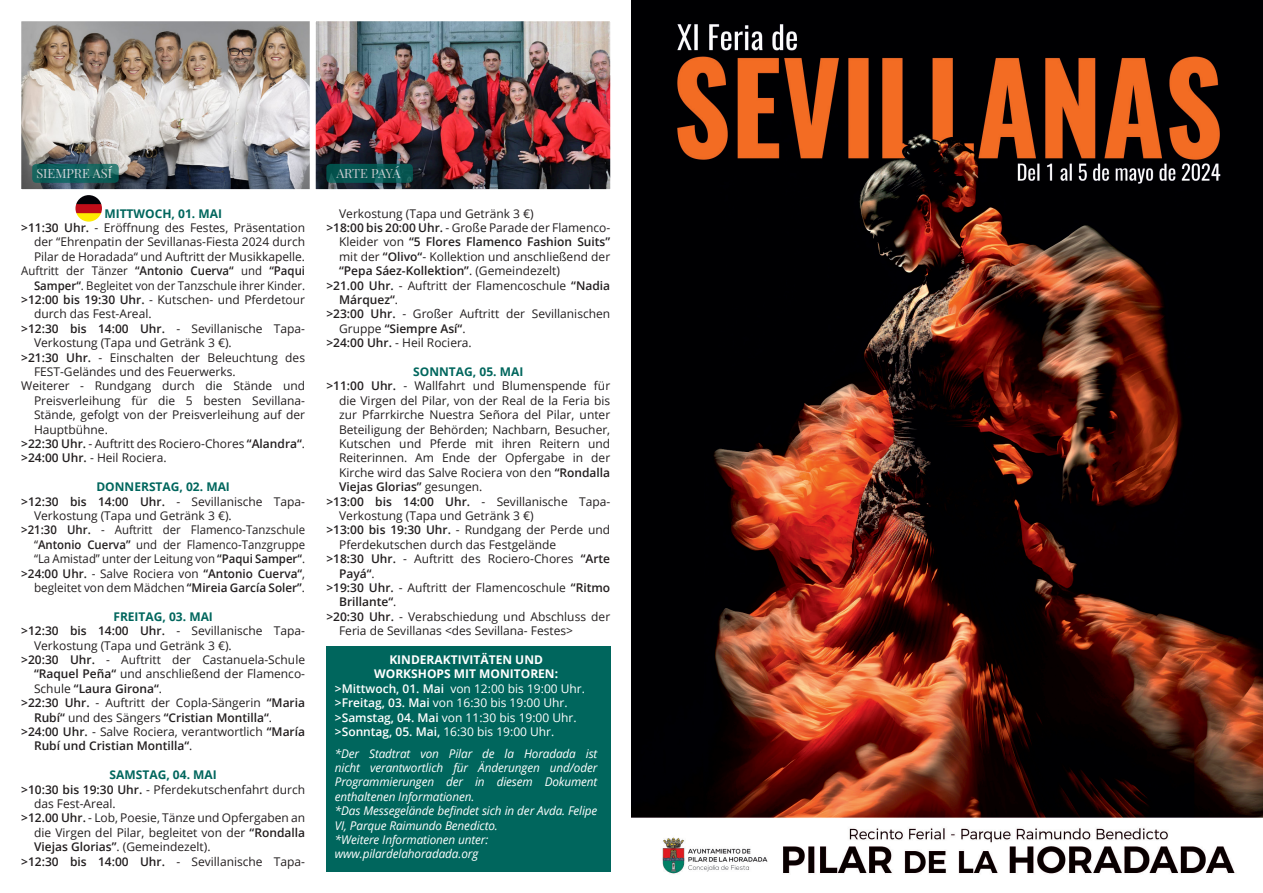
<style>
.page{position:relative;width:1263px;height:893px;background:#fff}
.page>*{position:absolute;margin:0;border:0;box-sizing:border-box;transform-origin:0 0}
.t1{font:12.75px "Playfair Display";color:#fff}
.t2{font:12.75px "Playfair Display";letter-spacing:-.03em;color:#fff}
.ALEMÁN{font:12px/14.4px "Open Sans";color:#231f20}
.ALEMÁN-2{font:italic 12px/14.4px "Open Sans";letter-spacing:-.01em;color:#fff;text-align:justify}
.ALEMÁN-3{font:12px/14.4px "Open Sans";color:#231f20;text-align:right;scale:.95 1}
.ALEMÁN-4{font:600 12px/14.4px "Open Sans";color:#231f20;text-align:right}
.ALEMÁN-5{font:12px "Open Sans";color:#fff}
.ALEMÁN-6{font:700 12px "Open Sans";color:#00665d}
.ALEMÁN-7{font:700 12px "Open Sans";color:#fff}
.s1{font-weight:600}
.s2{font-weight:400}
</style>
<div class="page">
<div style="left:326px;top:646px;width:285px;height:226px;background:#00665d"></div>
<img style="left:631px;top:0;width:632px;height:874px">
<img style="left:21px;top:21px;width:286px;height:177px">
<img style="left:307px;top:21px;width:304px;height:169px">
<svg style="left:32px;top:164px;width:87px;height:19px;background:#13605d"></svg>
<img style="left:75px;top:195px;width:27px;height:27px;border-radius:13px">
<svg style="left:326px;top:164px;width:87px;height:19px;background:#075551"></svg>
<p class="t1" style="left:36px;top:163px;width:77px">SIEMPRE ASÍ</p>
<p class="t2" style="left:336px;top:163px;width:66px">ARTE PAYÁ</p>
<p class="ALEMÁN-6" style="left:104px;top:205px;width:119px">MITTWOCH, 01. MAI</p>
<p class="ALEMÁN" style="left:34px;top:220px;width:273px;text-align:justify;text-indent:-13px"><span class="s1">&gt;11:30 Uhr.</span> - Eröffnung des Festes, Präsentation der “Ehrenpatin der Sevillanas-Fiesta 2024 durch Pilar de Horadada“ und Auftritt der Musikkapelle.</p>
<p class="ALEMÁN-3" style="left:21px;top:263px;width:300px">Auftritt der Tänzer <span class="s1">“Antonio Cuerva“</span> und <span class="s1">“Paqui<br>Samper“</span>. Begleitet von der Tanzschule ihrer Kinder.</p>
<p class="ALEMÁN" style="left:34px;top:292px;width:273px;text-indent:-13px"><span class="s1">&gt;12:00 bis 19:30 Uhr.</span> - Kutschen- und Pferdetour durch das Fest-Areal.</p>
<p class="ALEMÁN" style="left:34px;top:321px;width:273px;text-indent:-13px"><span class="s1">&gt;12:30 bis 14:00 Uhr.</span> - Sevillanische Tapa-<br>Verkostung (Tapa und Getränk 3 €).</p>
<p class="ALEMÁN" style="left:34px;top:350px;width:273px;text-indent:-13px"><span class="s1">&gt;21:30 Uhr.</span> - Einschalten der Beleuchtung des<br>FEST-Geländes und des Feuerwerks.</p>
<p class="ALEMÁN" style="left:34px;top:378px;width:273px;text-align:justify;text-indent:-13px">Weiterer - Rundgang durch die Stände und Preisverleihung für die 5 besten Sevillana-Stände, gefolgt von der Preisverleihung auf der Hauptbühne.</p>
<p class="ALEMÁN" style="left:21px;top:436px;width:285px"><span class="s1">&gt;22:30 Uhr.</span> - Auftritt des Rociero-Chores <span class="s1">“Alandra“</span>.</p>
<p class="ALEMÁN" style="left:21px;top:450px;width:147px"><span class="s1">&gt;24:00 Uhr.</span> - Heil Rociera.</p>
<p class="ALEMÁN-6" style="left:96px;top:478px;width:135px">DONNERSTAG, 02. MAI</p>
<p class="ALEMÁN" style="left:34px;top:494px;width:273px;text-indent:-13px"><span class="s1">&gt;12:30 bis 14:00 Uhr.</span> - Sevillanische Tapa-<br>Verkostung (Tapa und Getränk 3 €).</p>
<p class="ALEMÁN-3" style="left:34px;top:522px;width:287px;text-align:justify;text-indent:-13px"><span class="s1">&gt;21:30 Uhr.</span> - Auftritt der Flamenco-Tanzschule “<span class="s1">Antonio Cuerva”</span> und der Flamenco-Tanzgruppe “La Amistad” unter der Leitung von <span class="s1">“Paqui Samper“</span>.</p>
<p class="ALEMÁN-4" style="left:21px;top:566px;width:285px">&gt;24:00 Uhr. <span class="s2">- Salve Rociera von</span> “Antonio Cuerva“<span class="s2">, begleitet von dem Mädchen</span> “Mireia García Soler”<span class="s2">.</span></p>
<p class="ALEMÁN-6" style="left:113px;top:608px;width:101px">FREITAG, 03. MAI</p>
<p class="ALEMÁN" style="left:34px;top:623px;width:273px;text-indent:-13px"><span class="s1">&gt;12:30 bis 14:00 Uhr.</span> - Sevillanische Tapa-<br>Verkostung (Tapa und Getränk 3 €).</p>
<p class="ALEMÁN" style="left:34px;top:652px;width:273px;text-align:justify;text-indent:-13px"><span class="s1">&gt;20:30 Uhr.</span> - Auftritt der Castanuela-Schule <span class="s1">“Raquel Peña“</span> und anschließend der Flamenco-Schule <span class="s1">“Laura Girona“</span>.</p>
<p class="ALEMÁN" style="left:34px;top:695px;width:273px;text-indent:-13px"><span class="s1">&gt;22:30 Uhr.</span> - Auftritt der Copla-Sängerin <span class="s1">“Maria<br>Rubí“</span> und des Sängers <span class="s1">“Cristian Montilla“</span>.</p>
<p class="ALEMÁN-4" style="left:34px;top:724px;width:273px;text-align:left;text-indent:-13px">&gt;24:00 Uhr. <span class="s2">- Salve Rociera, verantwortlich</span> “María<br>Rubí und Cristian Montilla“<span class="s2">.</span></p>
<p class="ALEMÁN-6" style="left:110px;top:766px;width:109px">SAMSTAG, 04. MAI</p>
<p class="ALEMÁN" style="left:34px;top:782px;width:273px;text-indent:-13px"><span class="s1">&gt;10:30 bis 19:30 Uhr.</span> - Pferdekutschenfahrt durch das Fest-Areal.</p>
<p class="ALEMÁN" style="left:34px;top:810px;width:273px;text-align:justify;text-indent:-13px"><span class="s1">&gt;12.00 Uhr.</span> - Lob, Poesie, Tänze und Opfergaben an die Virgen del Pilar, begleitet von der <span class="s1">“Rondalla Viejas Glorias”</span>. (Gemeindezelt).</p>
<p class="ALEMÁN" style="left:21px;top:854px;width:285px"><span class="s1">&gt;12:30 bis 14:00 Uhr.</span> - Sevillanische Tapa-</p>
<p class="ALEMÁN" style="left:339px;top:206px;width:196px">Verkostung (Tapa und Getränk 3 €)</p>
<p class="ALEMÁN" style="left:339px;top:220px;width:273px;text-align:justify;text-indent:-13px"><span class="s1">&gt;18:00 bis 20:00 Uhr.</span> - Große Parade der Flamenco-Kleider von <span class="s1">“5 Flores Flamenco Fashion Suits” </span>mit der <span class="s1">“Olivo“</span>- Kollektion und anschließend der <span class="s1">“Pepa Sáez-Kollektion”</span>. (Gemeindezelt)</p>
<p class="ALEMÁN" style="left:339px;top:278px;width:273px;text-indent:-13px"><span class="s1">&gt;21.00 Uhr.</span> - Auftritt der Flamencoschule <span class="s1">“Nadia<br>Márquez“</span>.</p>
<p class="ALEMÁN" style="left:339px;top:306px;width:273px;text-indent:-13px"><span class="s1">&gt;23:00 Uhr.</span> - Großer Auftritt der Sevillanischen<br>Gruppe <span class="s1">“Siempre Así“</span>.</p>
<p class="ALEMÁN" style="left:326px;top:335px;width:147px"><span class="s1">&gt;24:00 Uhr.</span> - Heil Rociera.</p>
<p class="ALEMÁN-6" style="left:413px;top:363px;width:112px">SONNTAG, 05. MAI</p>
<p class="ALEMÁN" style="left:339px;top:378px;width:273px;text-align:justify;text-indent:-13px"><span class="s1">&gt;11:00 Uhr.</span> - Wallfahrt und Blumenspende für die Virgen del Pilar, von der Real de la Feria bis zur Pfarrkirche Nuestra Señora del Pilar, unter Beteiligung der Behörden; Nachbarn, Besucher, Kutschen und Pferde mit ihren Reitern und Reiterinnen. Am Ende der Opfergabe in der Kirche wird das Salve Rociera von den <span class="s1">“Rondalla Viejas Glorias”</span> gesungen.</p>
<p class="ALEMÁN" style="left:339px;top:494px;width:273px;text-indent:-13px"><span class="s1">&gt;13:00 bis 14:00 Uhr.</span> - Sevillanische Tapa-<br>Verkostung (Tapa und Getränk 3 €)</p>
<p class="ALEMÁN" style="left:339px;top:522px;width:273px;text-indent:-13px"><span class="s1">&gt;13:00 bis 19:30 Uhr.</span> - Rundgang der Perde und<br>Pferdekutschen durch das Festgelände</p>
<p class="ALEMÁN" style="left:339px;top:551px;width:273px;text-indent:-13px"><span class="s1">&gt;18:30 Uhr.</span> - Auftritt des Rociero-Chores <span class="s1">“Arte<br>Payá“</span>.</p>
<p class="ALEMÁN" style="left:339px;top:580px;width:273px;text-indent:-13px"><span class="s1">&gt;19:30 Uhr.</span> - Auftritt der Flamencoschule <span class="s1">“Ritmo<br>Brillante“</span>.</p>
<p class="ALEMÁN" style="left:339px;top:609px;width:273px;text-indent:-13px"><span class="s1">&gt;20:30 Uhr.</span> - Verabschiedung und Abschluss der<br>Feria de Sevillanas &lt;des Sevillana- Festes&gt;</p>
<p class="ALEMÁN-7" style="left:389px;top:651px;width:155px">KINDERAKTIVITÄTEN UND</p>
<p class="ALEMÁN-7" style="left:374px;top:666px;width:185px">WORKSHOPS MIT MONITOREN:</p>
<p class="ALEMÁN-5" style="left:335px;top:680px;width:252px"><span class="s1">&gt;Mittwoch, 01. Mai</span> von 12:00 bis 19:00 Uhr.</p>
<p class="ALEMÁN-5" style="left:335px;top:695px;width:234px"><span class="s1">&gt;Freitag, 03. Mai</span> von 16:30 bis 19:00 Uhr.</p>
<p class="ALEMÁN-5" style="left:335px;top:709px;width:243px"><span class="s1">&gt;Samstag, 04. Mai</span> von 11:30 bis 19:00 Uhr.</p>
<p class="ALEMÁN-5" style="left:335px;top:723px;width:221px"><span class="s1">&gt;Sonntag, 05. Mai,</span> 16:30 bis 19:00 Uhr.</p>
<p class="ALEMÁN-2" style="left:335px;top:746px;width:264px">*Der Stadtrat von Pilar de la Horadada ist nicht verantwortlich für Änderungen und/oder Programmierungen der in diesem Dokument enthaltenen Informationen.</p>
<p class="ALEMÁN-2" style="left:335px;top:803px;width:264px">*Das Messegelände befindet sich in der Avda. Felipe<br>VI, Parque Raimundo Benedicto.</p>
<p class="ALEMÁN-2" style="left:335px;top:832px;width:155px">*Weitere Informationen unter:</p>
<p class="ALEMÁN-2" style="left:335px;top:846px;width:145px">www.pilardelahoradada.org</p>
</div>
